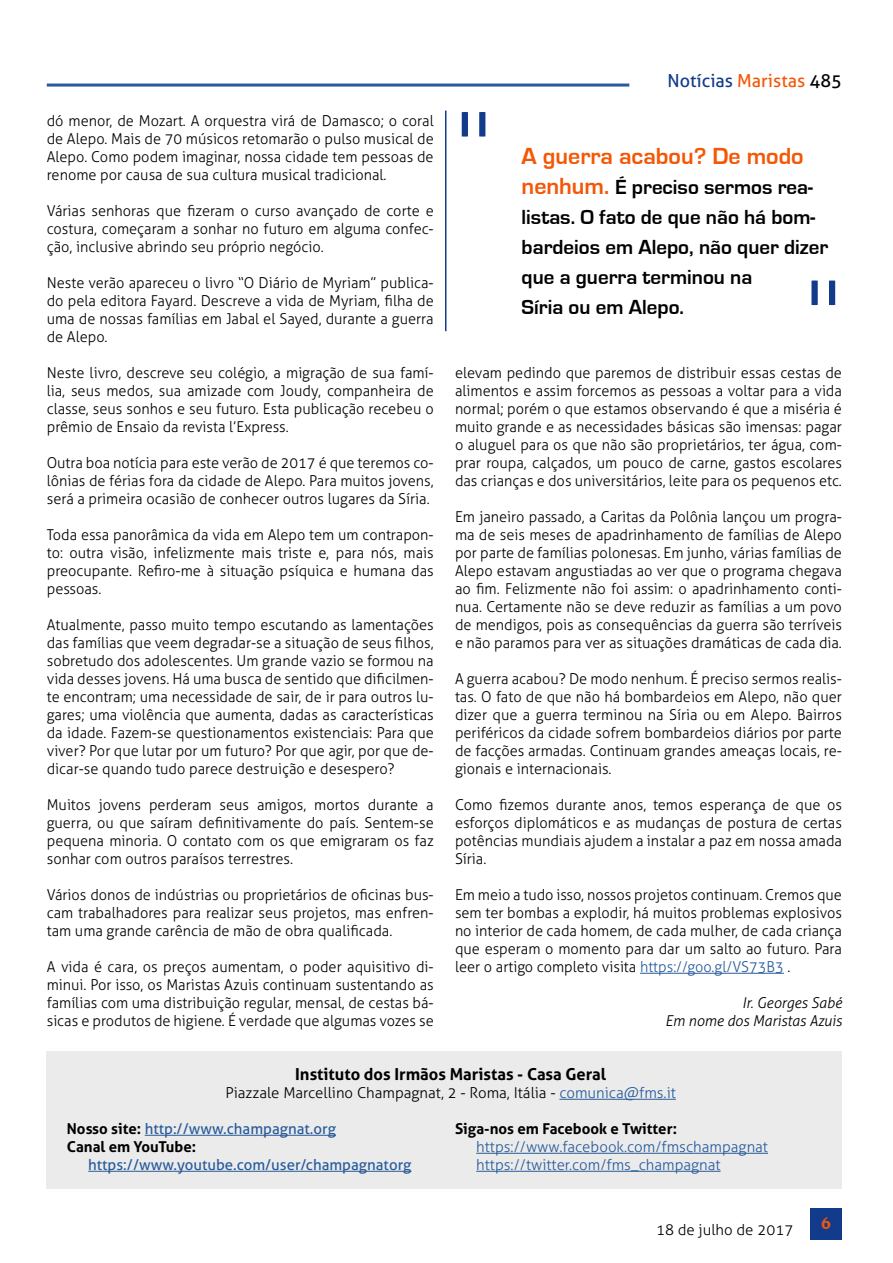
<style>
.page{position:relative;width:893px;height:1263px;background:#fff}
.page>*{position:absolute;margin:0;border:0;box-sizing:border-box;transform-origin:0 0}
.t1{font:300 90px "Aller";color:#123b8b}
.t2{font:700 24px "Eurostile";color:#f45706}
.t3{font:700 21px/30px "Eurostile";color:#000}
.t4{font:18px "Aller";color:#123b8b}
.t5{font:700 18px "Novarese IT Cby BT";color:#f45706}
.t6{font:700 16.5px "Aller";color:#000}
.t7{font:300 15px/18px "Aller";color:#000;text-align:justify}
.t8{font:700 15px/18px "Aller";color:#000}
.t9{font:300 15px/18px "Aller";color:#275b9b}
.t10{font:15px "Aller";color:#275b9b}
.t11{font:italic 300 15px/18px "Aller";color:#000;text-align:right}
.s1{color:#f45706}
.s2{color:#000}
.s3{font-size:24px;color:#f45706}
.s4{color:#275b9b}
.s5{font-weight:400;color:#275b9b}
</style>
<div class="page">
<hr style="left:47px;top:84px;width:582px;height:3px;background:#275b9b">
<div style="left:810px;top:1208px;width:32px;height:31px;background:#123b8b"></div>
<div style="left:47px;top:1051px;width:795px;height:138px;background:#ebebeb"></div>
<hr style="left:559px;top:1099px;width:117px;height:1px;background:#275b9b">
<hr style="left:145px;top:1135px;width:191px;height:1px;background:#275b9b">
<hr style="left:88px;top:1171px;width:323px;height:1px;background:#275b9b">
<hr style="left:476px;top:1153px;width:292px;height:1px;background:#275b9b">
<hr style="left:476px;top:1171px;width:245px;height:1px;background:#275b9b">
<hr style="left:445px;top:111px;width:1px;height:220px;background:#123b8b">
<hr style="left:640px;top:973px;width:144px;height:1px;background:#275b9b">
<p class="t7" style="left:47px;top:112px;width:388px">dó menor, de Mozart. A orquestra virá de Damasco; o coral de Alepo. Mais de 70 músicos retomarão o pulso musical de Alepo. Como podem imaginar, nossa cidade tem pessoas de renome por causa de sua cultura musical tradicional.</p>
<p class="t7" style="left:47px;top:202px;width:388px">Várias senhoras que fizeram o curso avançado de corte e costura, começaram a sonhar no futuro em alguma confec&shy;ção, inclusive abrindo seu próprio negócio.</p>
<p class="t7" style="left:47px;top:274px;width:388px">Neste verão apareceu o livro “O Diário de Myriam” publica&shy;do pela editora Fayard. Descreve a vida de Myriam, filha de uma de nossas famílias em Jabal el Sayed, durante a guerra de Alepo.</p>
<p class="t7" style="left:47px;top:364px;width:388px">Neste livro, descreve seu colégio, a migração de sua famí&shy;lia, seus medos, sua amizade com Joudy, companheira de classe, seus sonhos e seu futuro. Esta publicação recebeu o prêmio de Ensaio da revista l’Express.</p>
<p class="t7" style="left:47px;top:454px;width:388px">Outra boa notícia para este verão de 2017 é que teremos co&shy;lônias de férias fora da cidade de Alepo. Para muitos jovens, será a primeira ocasião de conhecer outros lugares da Síria.</p>
<p class="t7" style="left:47px;top:526px;width:388px">Toda essa panorâmica da vida em Alepo tem um contrapon&shy;to: outra visão, infelizmente mais triste e, para nós, mais preocupante. Refiro-me à situação psíquica e humana das pessoas.</p>
<p class="t7" style="left:47px;top:616px;width:388px">Atualmente, passo muito tempo escutando as lamentações das famílias que veem degradar-se a situação de seus filhos, sobretudo dos adolescentes. Um grande vazio se formou na vida desses jovens. Há uma busca de sentido que dificilmen&shy;te encontram; uma necessidade de sair, de ir para outros lu&shy;gares; uma violência que aumenta, dadas as características da idade. Fazem-se questionamentos existenciais: Para que viver? Por que lutar por um futuro? Por que agir, por que de&shy;dicar-se quando tudo parece destruição e desespero?</p>
<p class="t7" style="left:47px;top:796px;width:388px">Muitos jovens perderam seus amigos, mortos durante a guerra, ou que saíram definitivamente do país. Sentem-se pequena minoria. O contato com os que emigraram os faz sonhar com outros paraísos terrestres.</p>
<p class="t7" style="left:47px;top:886px;width:388px">Vários donos de indústrias ou proprietários de oficinas bus&shy;cam trabalhadores para realizar seus projetos, mas enfren&shy;tam uma grande carência de mão de obra qualificada.</p>
<p class="t7" style="left:47px;top:958px;width:388px">A vida é cara, os preços aumentam, o poder aquisitivo di&shy;minui. Por isso, os Maristas Azuis continuam sustentando as famílias com uma distribuição regular, mensal, de cestas bá&shy;sicas e produtos de higiene. É verdade que algumas vozes se</p>
<h1 class="t1" style="left:455px;top:91px;width:39px">"</h1>
<p class="t4" style="left:667px;top:69px;width:176px">Notícias <span class="s1">Maristas</span> <span class="s2">485</span></p>
<h2 class="t2" style="left:522px;top:143px;width:284px">A guerra acabou? De modo</h2>
<h3 class="t3" style="left:522px;top:173px;width:308px"><span class="s3">nenhum.</span> É preciso sermos rea&shy;listas. O fato de que não há bom&shy;bardeios em Alepo, não quer dizer que a guerra terminou na<br>Síria ou em Alepo.</h3>
<h1 class="t1" style="left:805px;top:259px;width:39px">"</h1>
<p class="t7" style="left:455px;top:364px;width:388px">elevam pedindo que paremos de distribuir essas cestas de alimentos e assim forcemos as pessoas a voltar para a vida normal; porém o que estamos observando é que a miséria é muito grande e as necessidades básicas são imensas: pagar o aluguel para os que não são proprietários, ter água, com&shy;prar roupa, calçados, um pouco de carne, gastos escolares das crianças e dos universitários, leite para os pequenos etc.</p>
<p class="t7" style="left:455px;top:508px;width:388px">Em janeiro passado, a Caritas da Polônia lançou um progra&shy;ma de seis meses de apadrinhamento de famílias de Alepo por parte de famílias polonesas. Em junho, várias famílias de Alepo estavam angustiadas ao ver que o programa chegava ao fim. Felizmente não foi assim: o apadrinhamento conti&shy;nua. Certamente não se deve reduzir as famílias a um povo de mendigos, pois as consequências da guerra são terríveis e não paramos para ver as situações dramáticas de cada dia.</p>
<p class="t7" style="left:455px;top:670px;width:388px">A guerra acabou? De modo nenhum. É preciso sermos realis&shy;tas. O fato de que não há bombardeios em Alepo, não quer dizer que a guerra terminou na Síria ou em Alepo. Bairros periféricos da cidade sofrem bombardeios diários por parte de facções armadas. Continuam grandes ameaças locais, re&shy;gionais e internacionais.</p>
<p class="t7" style="left:455px;top:796px;width:388px">Como fizemos durante anos, temos esperança de que os esforços diplomáticos e as mudanças de postura de certas potências mundiais ajudem a instalar a paz em nossa amada Síria.</p>
<p class="t7" style="left:455px;top:886px;width:388px">Em meio a tudo isso, nossos projetos continuam. Cremos que sem ter bombas a explodir, há muitos problemas explosivos no interior de cada homem, de cada mulher, de cada criança que esperam o momento para dar um salto ao futuro. Para leer o artigo completo visita <span class="s4">https://goo.gl/VS73B3</span> .</p>
<p class="t11" style="left:665px;top:994px;width:178px">Ir. Georges Sabé<br>Em nome dos Maristas Azuis</p>
<p class="t6" style="left:295px;top:1064px;width:312px">Instituto dos Irmãos Maristas - Casa Geral</p>
<p class="t7" style="left:226px;top:1084px;width:452px">Piazzale Marcellino Champagnat, 2 - Roma, Itália - <span class="s4">comunica@fms.it</span></p>
<p class="t8" style="left:67px;top:1120px;width:270px">Nosso site: <span class="s5">http://www.champagnat.org<br></span>Canal em YouTube:</p>
<p class="t10" style="left:88px;top:1156px;width:325px">https://www.youtube.com/user/champagnatorg</p>
<p class="t8" style="left:455px;top:1120px;width:224px">Siga-nos em Facebook e Twitter:</p>
<p class="t9" style="left:476px;top:1138px;width:293px">https://www.facebook.com/fmschampagnat https://twitter.com/fms_champagnat</p>
<p class="t7" style="left:656px;top:1220px;width:139px">18 de julho de 2017</p>
<p class="t5" style="left:821px;top:1212px;width:12px">6</p>
</div>
